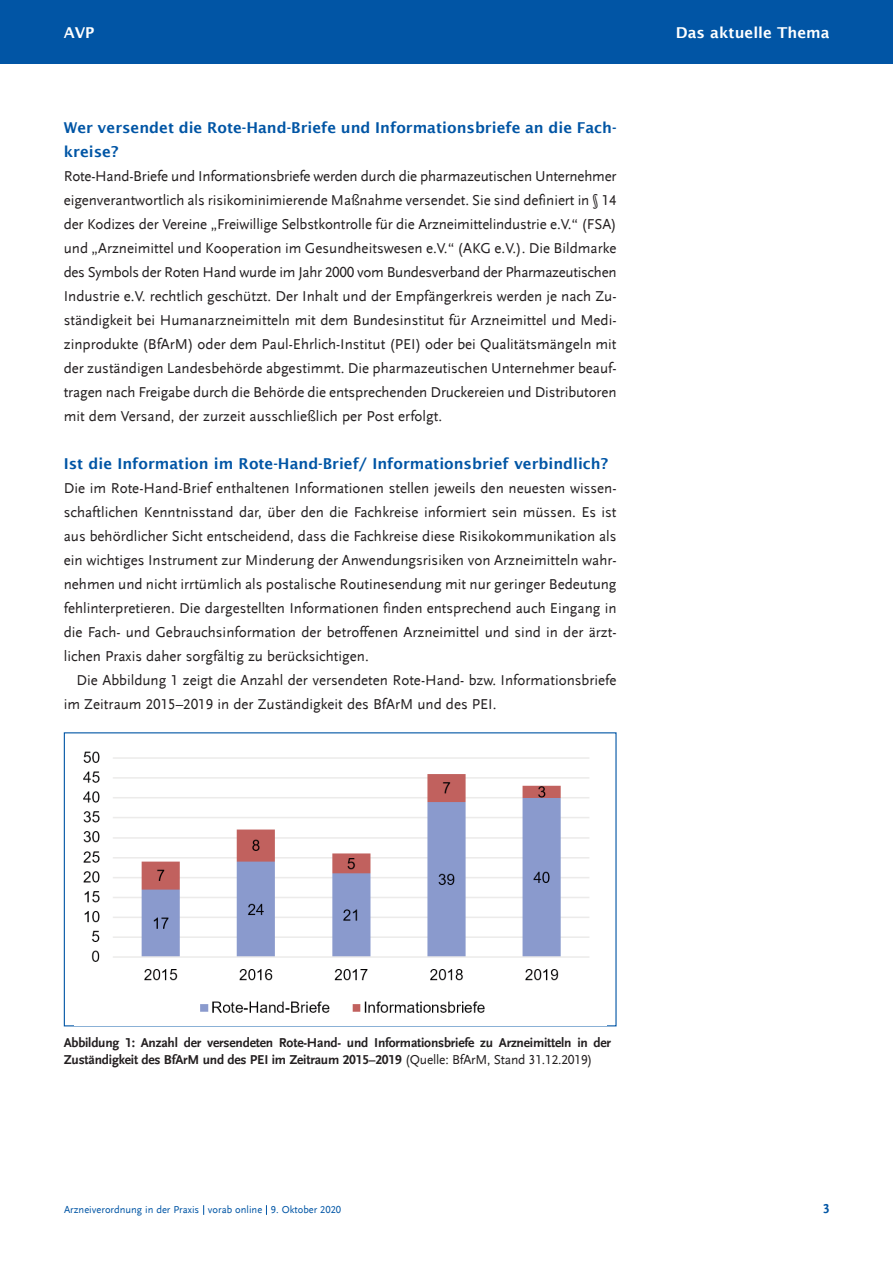
<style>
.page{position:relative;width:893px;height:1263px;background:#fff}
.page>*{position:absolute;margin:0;border:0;box-sizing:border-box;transform-origin:0 0}
.t1{font:15px/24px "Scala Sans LF";color:#231f20;text-align:justify}
.t2{font:600 15px/24px "Lucida Sans";color:#0155a5}
.t3{font:600 15px "Lucida Sans";color:#fff}
.t4{font:700 13.5px/16.2px "Scala Sans LF";letter-spacing:-.015em;color:#231f20}
.t5{font:700 13.5px "Scala Sans LF";color:#0155a5}
.t6{font:10.5px "Scala Sans LF";color:#0155a5}
.s1{font-weight:400}
</style>
<div class="page">
<div style="left:0;top:0;width:892px;height:64px;background:#0155a5"></div>
<img style="left:83px;top:751px;width:506px;height:262px">
<p class="t3" style="left:64px;top:24px;width:32px">AVP</p>
<p class="t3" style="left:676px;top:24px;width:155px">Das aktuelle Thema</p>
<p class="t2" style="left:64px;top:115px;width:554px">Wer versendet die Rote-Hand-Briefe und Informationsbriefe an die Fach&shy;kreise?</p>
<p class="t1" style="left:64px;top:164px;width:554px">Rote-Hand-Briefe und Informationsbriefe werden durch die pharmazeutischen Unternehmer eigenverantwortlich als risikominimierende Maßnahme versendet. Sie sind definiert in § 14 der Kodizes der Vereine „Freiwillige Selbstkontrolle für die Arzneimittelindustrie e.V.“ (FSA) und „Arzneimittel und Kooperation im Gesundheitswesen e.V.“ (AKG e.V.). Die Bildmarke des Symbols der Roten Hand wurde im Jahr 2000 vom Bundesverband der Pharmazeutischen Industrie e.V. rechtlich geschützt. Der Inhalt und der Empfängerkreis werden je nach Zu&shy;ständigkeit bei Humanarzneimitteln mit dem Bundesinstitut für Arzneimittel und Medi&shy;zinprodukte (BfArM) oder dem Paul-Ehrlich-Institut (PEI) oder bei Qualitätsmängeln mit der zuständigen Landesbehörde abgestimmt. Die pharmazeutischen Unternehmer beauf&shy;tragen nach Freigabe durch die Behörde die entsprechenden Druckereien und Distributoren mit dem Versand, der zurzeit ausschließlich per Post erfolgt.</p>
<p class="t2" style="left:64px;top:451px;width:546px">Ist die Information im Rote-Hand-Brief/ Informationsbrief verbindlich?</p>
<p class="t1" style="left:64px;top:476px;width:554px">Die im Rote-Hand-Brief enthaltenen Informationen stellen jeweils den neuesten wissen&shy;schaftlichen Kenntnisstand dar, über den die Fachkreise informiert sein müssen. Es ist aus behördlicher Sicht entscheidend, dass die Fachkreise diese Risikokommunikation als ein wichtiges Instrument zur Minderung der Anwendungsrisiken von Arzneimitteln wahr&shy;nehmen und nicht irrtümlich als postalische Routinesendung mit nur geringer Bedeutung fehlinterpretieren. Die dargestellten Informationen finden entsprechend auch Eingang in die Fach- und Gebrauchsinformation der betroffenen Arzneimittel und sind in der ärzt - lichen Praxis daher sorgfältig zu berücksichtigen.</p>
<p class="t1" style="left:64px;top:668px;width:554px;text-indent:13px">Die Abbildung 1 zeigt die Anzahl der versendeten Rote-Hand- bzw. Informationsbriefe im Zeitraum 2015–2019 in der Zuständigkeit des BfArM und des PEI.</p>
<p class="t4" style="left:64px;top:1035px;width:549px">Abbildung 1: Anzahl der versendeten Rote-Hand- und Informationsbriefe zu Arzneimitteln in der<br>Zuständigkeit des BfArM und des PEI im Zeitraum 2015–2019 <span class="s1">(Quelle: BfArM, Stand 31.12.2019)</span></p>
<p class="t6" style="left:64px;top:1204px;width:279px">Arzneiverordnung in der Praxis vorab online 9. Oktober 2020</p>
<p class="t5" style="left:823px;top:1201px;width:8px">3</p>
</div>
